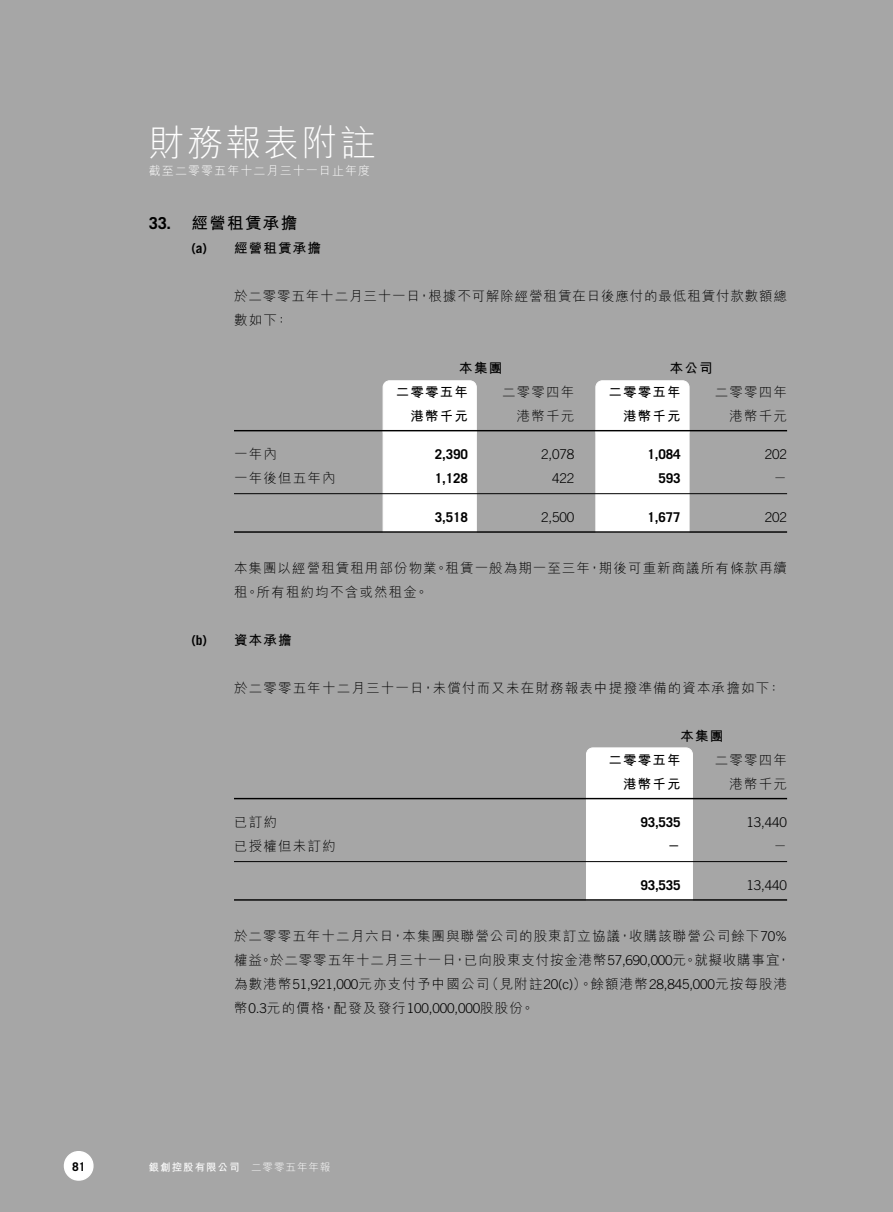
<style>
.page{position:relative;width:893px;height:1212px;background:#fff}
.page>*{position:absolute;margin:0;border:0;box-sizing:border-box;transform-origin:0 0}
.t1{font:300 36px "M Hei";letter-spacing:.06em;color:#fff}
.t2{font:700 16.5px "M Hei";letter-spacing:.08em;color:#000}
.t3{font:300 13.5px/24px "M Hei";letter-spacing:.08em;color:#000}
.t4{font:700 13.5px/24.2px "M Hei";letter-spacing:.085em;color:#000}
.t5{font:700 13.5px "Trade Gothic";letter-spacing:-.015em;color:#000}
.t6{font:300 13.5px "Trade Gothic";letter-spacing:-.015em;color:#000}
.t7{font:300 12px "M Hei";letter-spacing:.09em;color:#fff}
.t8{font:700 12px "Trade Gothic";color:#000}
.t9{font:700 10.5px "M Hei";letter-spacing:.09em;color:#fff}
.s1{font-family:"Trade Gothic"}
.s2{font-weight:300}
</style>
<div class="page">
<div style="left:0;top:0;width:892px;height:1212px;background:#a6a6a6"></div>
<svg style="left:63px;top:1151px;width:31px;height:30px"></svg>
<div style="left:595px;top:380px;width:94px;height:50px;background:#fff"></div>
<div style="left:383px;top:380px;width:93px;height:50px;background:#fff"></div>
<div style="left:595px;top:430px;width:94px;height:102px;background:#fff;border:1px solid #fff"></div>
<div style="left:383px;top:430px;width:93px;height:102px;background:#fff;border:1px solid #fff"></div>
<div style="left:586px;top:748px;width:106px;height:50px;background:#fff"></div>
<div style="left:586px;top:798px;width:106px;height:102px;background:#fff;border:1px solid #fff"></div>
<hr style="left:234px;top:430px;width:553px;height:1px;background:#000">
<hr style="left:234px;top:493px;width:553px;height:1px;background:#000">
<hr style="left:234px;top:531px;width:553px;height:2px;background:#000">
<hr style="left:234px;top:798px;width:553px;height:1px;background:#000">
<hr style="left:234px;top:861px;width:553px;height:1px;background:#000">
<hr style="left:234px;top:899px;width:553px;height:2px;background:#000">
<p class="t1" style="left:149px;top:129px;width:228px">財務報表附註</p>
<p class="t7" style="left:149px;top:166px;width:223px">截至二零零五年十二月三十一日止年度</p>
<p class="t2" style="left:149px;top:216px;width:150px"><span class="s1">33.</span> 經營租賃承擔</p>
<p class="t4" style="left:191px;top:238px;width:131px"><span class="s1">(a)</span> 經營租賃承擔</p>
<p class="t3" style="left:234px;top:286px;width:554px">於二零零五年十二月三十一日，根據不可解除經營租賃在日後應付的最低租賃付款數額總數如下：</p>
<p class="t4" style="left:459px;top:358px;width:44px">本集團</p>
<p class="t4" style="left:669px;top:358px;width:44px">本公司</p>
<p class="t4" style="left:396px;top:382px;width:74px">二零零五年</p>
<p class="t3" style="left:502px;top:382px;width:74px">二零零四年</p>
<p class="t4" style="left:608px;top:382px;width:74px">二零零五年</p>
<p class="t3" style="left:714px;top:382px;width:74px">二零零四年</p>
<p class="t4" style="left:410px;top:405px;width:59px">港幣千元</p>
<p class="t3" style="left:516px;top:406px;width:59px">港幣千元</p>
<p class="t4" style="left:623px;top:405px;width:59px">港幣千元</p>
<p class="t3" style="left:729px;top:406px;width:59px">港幣千元</p>
<p class="t3" style="left:234px;top:444px;width:44px">一年內</p>
<p class="t5" style="left:435px;top:450px;width:35px">2,390</p>
<p class="t6" style="left:541px;top:450px;width:35px">2,078</p>
<p class="t5" style="left:647px;top:450px;width:35px">1,084</p>
<p class="t6" style="left:764px;top:450px;width:24px">202</p>
<p class="t3" style="left:234px;top:468px;width:103px">一年後但五年內</p>
<p class="t5" style="left:435px;top:474px;width:35px">1,128</p>
<p class="t6" style="left:552px;top:474px;width:24px">422</p>
<p class="t5" style="left:658px;top:474px;width:24px">593</p>
<p class="t3" style="left:773px;top:468px;width:15px">－</p>
<p class="t5" style="left:435px;top:512px;width:35px">3,518</p>
<p class="t6" style="left:541px;top:512px;width:35px">2,500</p>
<p class="t5" style="left:647px;top:512px;width:35px">1,677</p>
<p class="t6" style="left:764px;top:512px;width:24px">202</p>
<p class="t3" style="left:234px;top:557px;width:554px">本集團以經營租賃租用部份物業。租賃一般為期一至三年，期後可重新商議所有條款再續租。所有租約均不含或然租金。</p>
<p class="t4" style="left:191px;top:629px;width:102px"><span class="s1">(b)</span> 資本承擔</p>
<p class="t3" style="left:234px;top:678px;width:548px">於二零零五年十二月三十一日，未償付而又未在財務報表中提撥準備的資本承擔如下：</p>
<p class="t4" style="left:608px;top:725px;width:116px;text-indent:72px">本集團二零零五年</p>
<p class="t3" style="left:714px;top:750px;width:74px">二零零四年</p>
<p class="t4" style="left:623px;top:773px;width:59px">港幣千元</p>
<p class="t3" style="left:729px;top:773px;width:59px">港幣千元</p>
<p class="t3" style="left:234px;top:812px;width:44px">已訂約</p>
<p class="t5" style="left:640px;top:818px;width:42px">93,535</p>
<p class="t6" style="left:746px;top:818px;width:42px">13,440</p>
<p class="t3" style="left:234px;top:836px;width:103px">已授權但未訂約</p>
<p class="t4" style="left:667px;top:836px;width:15px">－</p>
<p class="t3" style="left:773px;top:836px;width:15px">－</p>
<p class="t5" style="left:640px;top:880px;width:42px">93,535</p>
<p class="t6" style="left:746px;top:880px;width:42px">13,440</p>
<p class="t3" style="left:234px;top:925px;width:558px">於二零零五年十二月六日，本集團與聯營公司的股東訂立協議，收購該聯營公司餘下<span class="s1">70%</span>權益。於二零零五年十二月三十一日，已向股東支付按金港幣<span class="s1">57,690,000</span>元。就擬收購事宜，為數港幣<span class="s1">51,921,000</span>元亦支付予中國公司（見附註<span class="s1">20(c)</span>）。餘額港幣<span class="s1">28,845,000</span>元按每股港幣<span class="s1">0.3</span>元的價格，配發及發行<span class="s1">100,000,000</span>股股份。</p>
<p class="t8" style="left:72px;top:1162px;width:15px">81</p>
<p class="t9" style="left:149px;top:1163px;width:183px">銀創控股有限公司 <span class="s2">二零零五年年報</span></p>
</div>
